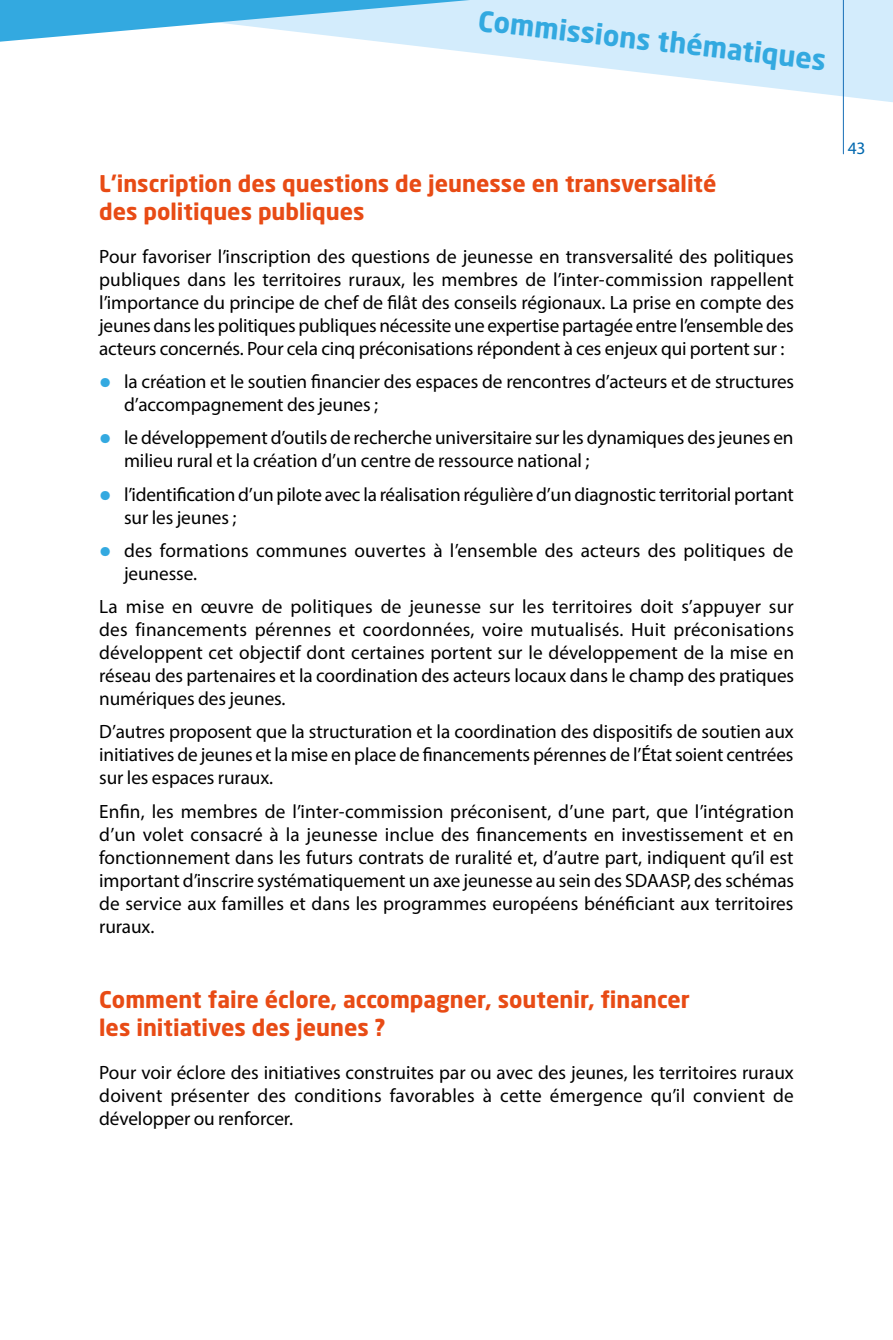
<style>
.page{position:relative;width:893px;height:1340px;background:#fff}
.page>*{position:absolute;margin:0;border:0;box-sizing:border-box;transform-origin:0 0}
.t1{font:700 28px "Neo Sans";color:#33a9e0}
.t2{font:700 22.75px/27.3px "Neo Sans";color:#e84b15}
.t3{font:19.25px/23.1px "Myriad Pro";letter-spacing:-.005em;color:#000;text-align:justify}
.t4{font:17.5px "Myriad Pro";color:#0068af}
.s1{font-size:43.75px;color:#33a9e0}
</style>
<div class="page">
<svg style="left:0;top:0;width:893px;height:123px"></svg>
<hr style="left:843px;top:0;width:1px;height:154px;background:#176fb7">
<h1 class="t1" style="left:481px;top:1px;width:354px;rotate:7deg">Commissions thématiques</h1>
<p class="t2" style="left:99px;top:170px;width:619px">L’inscription des questions de jeunesse en transversalité des politiques publiques</p>
<p class="t3" style="left:99px;top:244px;width:696px">Pour favoriser l’inscription des questions de jeunesse en transversalité des politiques publiques dans les territoires ruraux, les membres de l’inter-commission rappellent l’importance du principe de chef de filât des conseils régionaux. La prise en compte des jeunes dans les politiques publiques nécessite une expertise partagée entre l’ensemble des acteurs concernés. Pour cela cinq préconisations répondent à ces enjeux qui portent sur :</p>
<p class="t3" style="left:124px;top:370px;width:672px;text-indent:-25px"><span class="s1">•</span> la création et le soutien financier des espaces de rencontres d’acteurs et de structures d’accompagnement des jeunes ;</p>
<p class="t3" style="left:124px;top:426px;width:671px;text-indent:-25px"><span class="s1">•</span> le développement d’outils de recherche universitaire sur les dynamiques des jeunes en milieu rural et la création d’un centre de ressource national ;</p>
<p class="t3" style="left:124px;top:482px;width:671px;text-indent:-25px"><span class="s1">•</span> l’identification d’un pilote avec la réalisation régulière d’un diagnostic territorial portant sur les jeunes ;</p>
<p class="t3" style="left:124px;top:538px;width:671px;text-indent:-25px"><span class="s1">•</span> des formations communes ouvertes à l’ensemble des acteurs des politiques de jeunesse.</p>
<p class="t3" style="left:99px;top:594px;width:696px">La mise en œuvre de politiques de jeunesse sur les territoires doit s’appuyer sur des financements pérennes et coordonnées, voire mutualisés. Huit préconisations développent cet objectif dont certaines portent sur le développement de la mise en réseau des partenaires et la coordination des acteurs locaux dans le champ des pratiques numériques des jeunes.</p>
<p class="t3" style="left:99px;top:720px;width:696px">D’autres proposent que la structuration et la coordination des dispositifs de soutien aux initiatives de jeunes et la mise en place de financements pérennes de l’État soient centrées sur les espaces ruraux.</p>
<p class="t3" style="left:99px;top:799px;width:696px">Enfin, les membres de l’inter-commission préconisent, d’une part, que l’intégration d’un volet consacré à la jeunesse inclue des financements en investissement et en fonctionnement dans les futurs contrats de ruralité et, d’autre part, indiquent qu’il est important d’inscrire systématiquement un axe jeunesse au sein des SDAASP, des schémas de service aux familles et dans les programmes européens bénéficiant aux territoires ruraux.</p>
<p class="t2" style="left:99px;top:985px;width:592px">Comment faire éclore, accompagner, soutenir, financer les initiatives des jeunes ?</p>
<p class="t3" style="left:99px;top:1060px;width:696px">Pour voir éclore des initiatives construites par ou avec des jeunes, les territoires ruraux doivent présenter des conditions favorables à cette émergence qu’il convient de développer ou renforcer.</p>
<p class="t4" style="left:848px;top:138px;width:19px">43</p>
</div>
